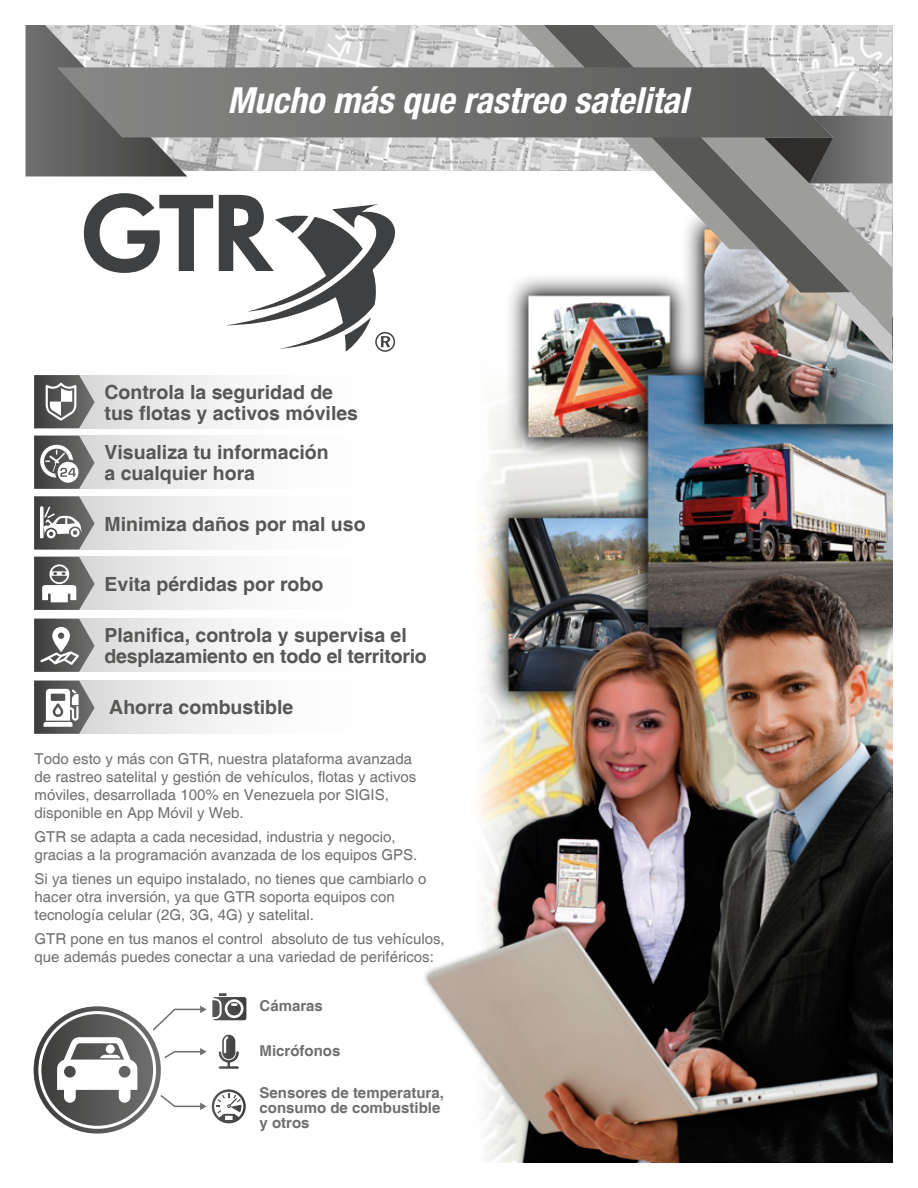
<style>
.page{position:relative;width:918px;height:1188px;background:#fff}
.page>*{position:absolute;margin:0;border:0;box-sizing:border-box;transform-origin:0 0}
.t1{font:italic 700 condensed 36px "Helvetica Neue";color:#fff}
.t2{font:700 19.5px/21px "Helvetica";color:#575756}
.t3{font:15px/18px "Helvetica";color:#706f6f}
.t4{font:700 15px/15px "Helvetica";color:#706f6f}
</style>
<div class="page">
<img style="left:424px;top:277px;width:468px;height:886px">
<img style="left:28px;top:25px;width:487px;height:210px">
<svg style="left:95px;top:375px;width:350px;height:53px"></svg>
<svg style="left:95px;top:436px;width:350px;height:53px"></svg>
<svg style="left:95px;top:496px;width:350px;height:53px"></svg>
<svg style="left:95px;top:619px;width:350px;height:53px"></svg>
<svg style="left:95px;top:681px;width:350px;height:53px"></svg>
<svg style="left:26px;top:25px;width:161px;height:151px;background:#8b8b8b"></svg>
<svg style="left:515px;top:25px;width:29px;height:146px;background:#c7c7c6"></svg>
<svg style="left:544px;top:25px;width:49px;height:268px"></svg>
<svg style="left:593px;top:25px;width:299px;height:311px"></svg>
<svg style="left:826px;top:293px;width:66px;height:70px;background:#aaacab"></svg>
<svg style="left:764px;top:116px;width:128px;height:67px;background:#6a6969"></svg>
<svg style="left:57px;top:67px;width:776px;height:70px;background:#737372"></svg>
<svg style="left:84px;top:193px;width:332px;height:159px"></svg>
<svg style="left:95px;top:557px;width:350px;height:53px"></svg>
<svg style="left:34px;top:557px;width:61px;height:53px"></svg>
<svg style="left:34px;top:436px;width:61px;height:53px;background:#848484"></svg>
<svg style="left:34px;top:375px;width:61px;height:53px;background:#7f7f7e"></svg>
<svg style="left:34px;top:1006px;width:127px;height:128px;background:#777776"></svg>
<svg style="left:40px;top:1013px;width:115px;height:114px;background:#636362"></svg>
<div style="left:38px;top:1011px;width:118px;height:118px;border:3px solid #fff;border-radius:50%"></div>
<svg style="left:57px;top:1037px;width:80px;height:66px"></svg>
<svg style="left:160px;top:1089px;width:86px;height:34px"></svg>
<svg style="left:151px;top:993px;width:95px;height:76px"></svg>
<svg style="left:34px;top:681px;width:61px;height:53px"></svg>
<svg style="left:34px;top:619px;width:61px;height:53px;background:#7e7d7d"></svg>
<svg style="left:34px;top:496px;width:61px;height:53px;background:#848383"></svg>
<h1 class="t1" style="left:227px;top:78px;width:462px">Mucho más que rastreo satelital</h1>
<h2 class="t2" style="left:105px;top:383px;width:255px">Controla la seguridad de tus flotas y activos móviles</h2>
<h2 class="t2" style="left:105px;top:443px;width:226px">Visualiza tu información a cualquier hora</h2>
<h2 class="t2" style="left:105px;top:514px;width:263px">Minimiza daños por mal uso</h2>
<h2 class="t2" style="left:105px;top:575px;width:220px">Evita pérdidas por robo</h2>
<h2 class="t2" style="left:105px;top:626px;width:324px">Planifica, controla y supervisa el desplazamiento en todo el territorio</h2>
<h2 class="t2" style="left:109px;top:697px;width:186px">Ahorra combustible</h2>
<p class="t3" style="left:35px;top:750px;width:383px">Todo esto y más con GTR, nuestra plataforma avanzada de rastreo satelital y gestión de vehículos, flotas y activos móviles, desarrollada 100% en Venezuela por SIGIS, disponible en App Móvil y Web.</p>
<p class="t3" style="left:35px;top:828px;width:384px">GTR se adapta a cada necesidad, industria y negocio, gracias a la programación avanzada de los equipos GPS.</p>
<p class="t3" style="left:35px;top:870px;width:393px">Si ya tienes un equipo instalado, no tienes que cambiarlo o hacer otra inversión, ya que GTR soporta equipos con tecnología celular (2G, 3G, 4G) y satelital.</p>
<p class="t3" style="left:35px;top:930px;width:412px">GTR pone en tus manos el control absoluto de tus vehículos, que además puedes conectar a una variedad de periféricos:</p>
<p class="t4" style="left:260px;top:999px;width:65px">Cámaras</p>
<p class="t4" style="left:260px;top:1044px;width:82px">Micrófonos</p>
<p class="t4" style="left:260px;top:1086px;width:186px">Sensores de temperatura, consumo de combustible y otros</p>
</div>
